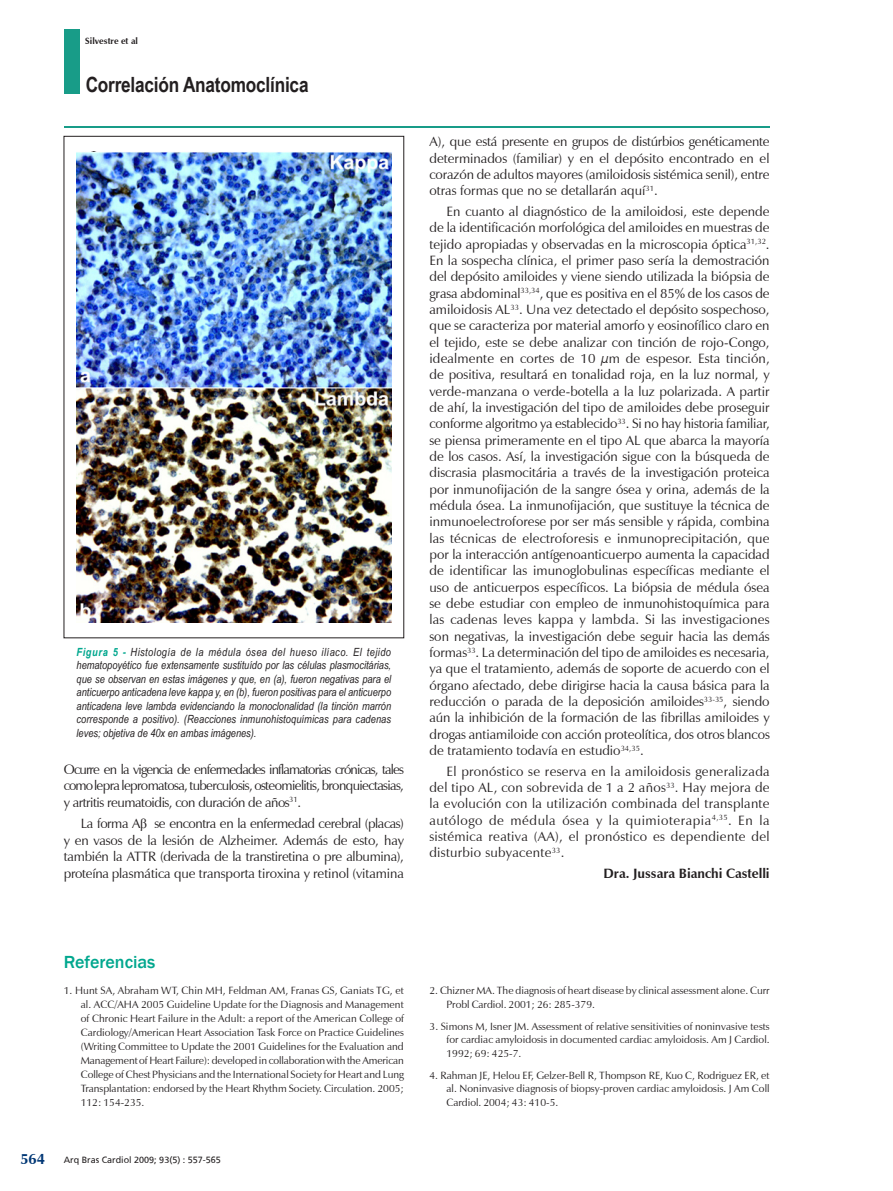
<style>
.page{position:relative;width:893px;height:1191px;background:#fff}
.page>*{position:absolute;margin:0;border:0;box-sizing:border-box;transform-origin:0 0}
.t1{font:700 21px "Arial Narrow";letter-spacing:-.01em;color:#231f20}
.Referências{font:500 18px "Franklin Gothic";color:#00a78e}
.t2{font:700 15px "Zapf Humanist 601 BT";color:#013775}
.Texto{font:13.5px/16.4px "Zapf Humanist 601 BT";letter-spacing:-.005em;color:#231f20;text-align:justify}
.Texto-2{font:700 13.5px "Zapf Humanist 601 BT";letter-spacing:-.005em;color:#231f20}
._04_FIGURA_ref{font:italic 11.25px/13.5px "Arial Narrow";color:#231f20;text-align:justify}
.Refer_bibliog{font:10.5px/14px "Zapf Humanist 601 BT";color:#231f20;text-align:justify}
.t3{font:9px "Frutiger";color:#231f20}
.t4{font:700 9px "Zapf Humanist 601 BT";color:#231f20}
.s1{font-weight:700;color:#00a78e}
.s2{font-family:"Times New Roman"}
</style>
<div class="page">
<hr style="left:64px;top:126px;width:706px;height:2px;background:#189c88">
<div style="left:64px;top:29px;width:16px;height:65px;background:#189c88"></div>
<img style="left:77px;top:151px;width:314px;height:471px">
<p class="t4" style="left:85px;top:36px;width:54px">Silvestre et al</p>
<h1 class="t1" style="left:86px;top:68px;width:224px">Correlación Anatomoclínica</h1>
<p class="_04_FIGURA_ref" style="left:77px;top:645px;width:316px"><span class="s1">Figura 5 -</span> Histología de la médula ósea del hueso ilíaco. El tejido hematopoyético fue extensamente sustituído por las células plasmocitárias, que se observan en estas imágenes y que, en (a), fueron negativas para el anticuerpo anticadena leve kappa y, en (b), fueron positivas para el anticuerpo anticadena leve lambda evidenciando la monoclonalidad (la tinción marrón corresponde a positivo). (Reacciones inmunohistoquímicas para cadenas leves; objetiva de 40x en ambas imágenes).</p>
<p class="Texto" style="left:64px;top:760px;width:342px">Ocurre en la vigencia de enfermedades inflamatorias crónicas, tales como lepra lepromatosa, tuberculosis, osteomielitis, bronquiectasias, y artritis reumatoidis, con duración de años<sup>31</sup>.</p>
<p class="Texto" style="left:64px;top:815px;width:342px;text-indent:17px">La forma A<span class="s2">β</span> se encontra en la enfermedad cerebral (placas) y en vasos de la lesión de Alzheimer. Además de esto, hay también la ATTR (derivada de la transtiretina o pre albumina), proteína plasmática que transporta tiroxina y retinol (vitamina</p>
<p class="Texto" style="left:429px;top:133px;width:342px">A), que está presente en grupos de distúrbios genéticamente determinados (familiar) y en el depósito encontrado en el corazón de adultos mayores (amiloidosis sistémica senil), entre otras formas que no se detallarán aquí<sup>31</sup>.</p>
<p class="Texto" style="left:429px;top:203px;width:342px;text-indent:17px">En cuanto al diagnóstico de la amiloidosi, este depende de la identificación morfológica del amiloides en muestras de tejido apropiadas y observadas en la microscopia óptica<sup>31,32</sup>.<br>En la sospecha clínica, el primer paso sería la demostración del depósito amiloides y viene siendo utilizada la biópsia de grasa abdominal<sup>33,34</sup>, que es positiva en el 85% de los casos de amiloidosis AL<sup>33</sup>. Una vez detectado el depósito sospechoso, que se caracteriza por material amorfo y eosinofílico claro en el tejido, este se debe analizar con tinción de rojo-Congo, idealmente en cortes de 10 µm de espesor. Esta tinción, de positiva, resultará en tonalidad roja, en la luz normal, y verde-manzana o verde-botella a la luz polarizada. A partir de ahí, la investigación del tipo de amiloides debe proseguir conforme algoritmo ya establecido<sup>33</sup>. Si no hay historia familiar, se piensa primeramente en el tipo AL que abarca la mayoría de los casos. Así, la investigación sigue con la búsqueda de discrasia plasmocitária a través de la investigación proteica por inmunofijación de la sangre ósea y orina, además de la médula ósea. La inmunofijación, que sustituye la técnica de inmunoelectroforese por ser más sensible y rápida, combina las técnicas de electroforesis e inmunoprecipitación, que por la interacción antígenoanticuerpo aumenta la capacidad de identificar las imunoglobulinas específicas mediante el uso de anticuerpos específicos. La biópsia de médula ósea se debe estudiar con empleo de inmunohistoquímica para las cadenas leves kappa y lambda. Si las investigaciones son negativas, la investigación debe seguir hacia las demás formas<sup>33</sup>. La determinación del tipo de amiloides es necesaria, ya que el tratamiento, además de soporte de acuerdo con el órgano afectado, debe dirigirse hacia la causa básica para la reducción o parada de la deposición amiloides<sup>33-35</sup>, siendo aún la inhibición de la formación de las fibrillas amiloides y drogas antiamiloide con acción proteolítica, dos otros blancos de tratamiento todavía en estudio<sup>34,35</sup>.</p>
<p class="Texto" style="left:429px;top:763px;width:342px;text-indent:17px">El pronóstico se reserva en la amiloidosis generalizada del tipo AL, con sobrevida de 1 a 2 años<sup>33</sup>. Hay mejora de la evolución con la utilización combinada del transplante autólogo de médula ósea y la quimioterapia<sup>4,35</sup>. En la sistémica reativa (AA), el pronóstico es dependiente del disturbio subyacente<sup>33</sup>.</p>
<p class="Texto-2" style="left:604px;top:865px;width:168px">Dra. Jussara Bianchi Castelli</p>
<p class="t2" style="left:20px;top:1149px;width:26px">564</p>
<p class="Referências" style="left:64px;top:950px;width:93px">Referencias</p>
<p class="Refer_bibliog" style="left:81px;top:983px;width:325px;text-indent:-17px">1. Hunt SA, Abraham WT, Chin MH, Feldman AM, Franas GS, Ganiats TG, et al. ACC/AHA 2005 Guideline Update for the Diagnosis and Management of Chronic Heart Failure in the Adult: a report of the American College of Cardiology/American Heart Association Task Force on Practice Guidelines (Writing Committee to Update the 2001 Guidelines for the Evaluation and Management of Heart Failure): developed in collaboration with the American College of Chest Physicians and the International Society for Heart and Lung Transplantation: endorsed by the Heart Rhythm Society. Circulation. 2005; 112: 154-235.</p>
<p class="Refer_bibliog" style="left:446px;top:984px;width:325px;line-height:13.5px;text-indent:-17px">2. Chizner MA. The diagnosis of heart disease by clinical assessment alone. Curr<br>Probl Cardiol. 2001; 26: 285-379.</p>
<p class="Refer_bibliog" style="left:446px;top:1019px;width:325px;line-height:13.5px;text-indent:-17px">3. Simons M, Isner JM. Assessment of relative sensitivities of noninvasive tests for cardiac amyloidosis in documented cardiac amyloidosis. Am J Cardiol.<br>1992; 69: 425-7.</p>
<p class="Refer_bibliog" style="left:446px;top:1068px;width:325px;line-height:13.5px;text-indent:-17px">4. Rahman JE, Helou EF, Gelzer-Bell R, Thompson RE, Kuo C, Rodriguez ER, et al. Noninvasive diagnosis of biopsy-proven cardiac amyloidosis. J Am Coll Cardiol. 2004; 43: 410-5.</p>
<p class="t3" style="left:64px;top:1154px;width:159px">Arq Bras Cardiol 2009; 93(5) : 557-565</p>
</div>
